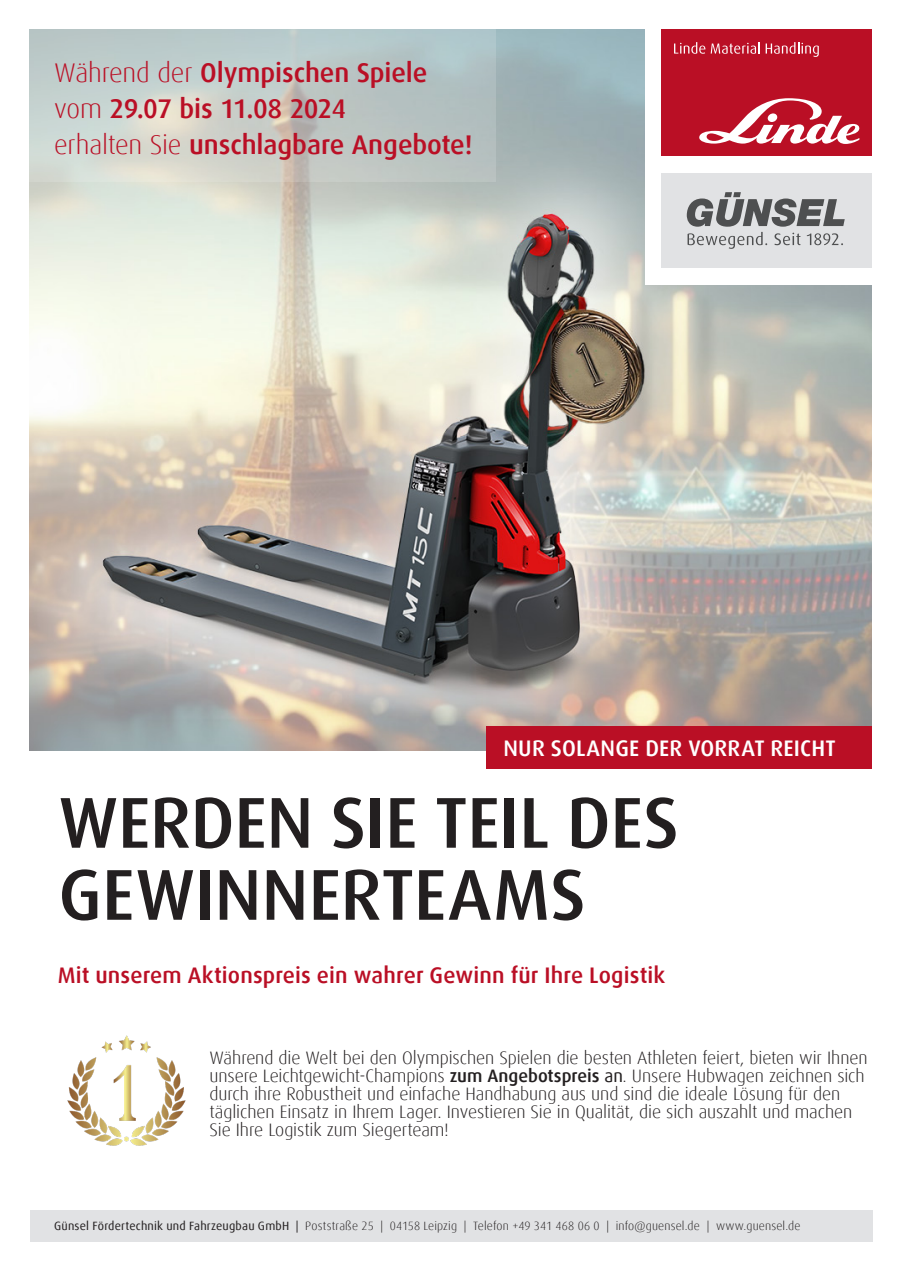
<style>
.page{position:relative;width:902px;height:1272px;background:#fff}
.page>*{position:absolute;margin:0;border:0;box-sizing:border-box;transform-origin:0 0}
.H1_48_48_M{font:500 72px/72px "Dax Offc Pro";color:#231f20}
.Main_Copy_9_12{font:500 27px "Dax Offc Pro";letter-spacing:-.005em;color:#ba0f25}
.Main_Copy_9_12-2{font:500 27px "Dax Offc Pro";letter-spacing:-.025em;color:#ba0f25}
.H1_Subline_15_18_M{font:500 22.5px "Dax Offc Pro";letter-spacing:.005em;color:#ba0f25}
.H1_Subline_15_18_M-2{font:500 22.5px "Dax Offc Pro";letter-spacing:.01em;color:#fff}
.Main_Copy_9_12-3{font:300 18px/18px "Dax Offc Pro";letter-spacing:-.005em;color:#231f20}
.Main_Copy_9_12-4{font:300 12px "Dax Offc Pro";letter-spacing:.015em;color:#231f20}
.s1{font-weight:300}
.s2{font-weight:500}
.s3{font-weight:400}
</style>
<div class="page">
<img style="left:29px;top:30px;width:842px;height:720px">
<div style="left:30px;top:1210px;width:842px;height:32px;background:#e1e2e4"></div>
<svg style="left:29px;top:29px;width:466px;height:152px;background:#c1cbc8"></svg>
<div style="left:486px;top:726px;width:385px;height:42px;background:#ba0f25"></div>
<img style="left:67px;top:1035px;width:119px;height:111px">
<div style="left:644px;top:0;width:257px;height:285px;background:#fff"></div>
<div style="left:661px;top:30px;width:211px;height:126px;background:#ba0f25"></div>
<svg style="left:699px;top:98px;width:161px;height:46px"></svg>
<svg style="left:674px;top:42px;width:85px;height:12px"></svg>
<svg style="left:765px;top:42px;width:53px;height:15px"></svg>
<div style="left:661px;top:173px;width:211px;height:95px;background:#e1e2e4"></div>
<svg style="left:686px;top:192px;width:158px;height:57px"></svg>
<p class="Main_Copy_9_12" style="left:54px;top:55px;width:375px"><span class="s1">Während der</span> Olympischen Spiele</p>
<p class="Main_Copy_9_12-2" style="left:54px;top:91px;width:293px"><span class="s1">vom</span> 29.07 bis 11.08 2024</p>
<p class="Main_Copy_9_12" style="left:54px;top:127px;width:419px"><span class="s1">erhalten Sie</span> unschlagbare Angebote!</p>
<p class="H1_Subline_15_18_M-2" style="left:503px;top:733px;width:334px">NUR SOLANGE DER VORRAT REICHT</p>
<p class="H1_48_48_M" style="left:58px;top:787px;width:622px">WERDEN SIE TEIL DES<br>GEWINNERTEAMS</p>
<p class="H1_Subline_15_18_M" style="left:58px;top:960px;width:609px">Mit unserem Aktionspreis ein wahrer Gewinn für Ihre Logistik</p>
<p class="Main_Copy_9_12-3" style="left:209px;top:1048px;width:659px">Während die Welt bei den Olympischen Spielen die besten Athleten feiert, bieten wir Ihnen unsere Leichtgewicht-Champions <span class="s2">zum Angebotspreis</span> <span class="s3">an</span>. Unsere Hubwagen zeichnen sich durch ihre Robustheit und einfache Handhabung aus und sind die ideale Lösung für den täglichen Einsatz in Ihrem Lager. Investieren Sie in Qualität, die sich auszahlt und machen Sie Ihre Logistik zum Siegerteam!</p>
<p class="Main_Copy_9_12-4" style="left:54px;top:1218px;width:747px"><span class="s3">Günsel Fördertechnik und Fahrzeugbau GmbH |</span> Poststraße 25 | 04158 Leipzig | Telefon +49 341 468 06 0 | info@guensel.de | www.guensel.de</p>
</div>
